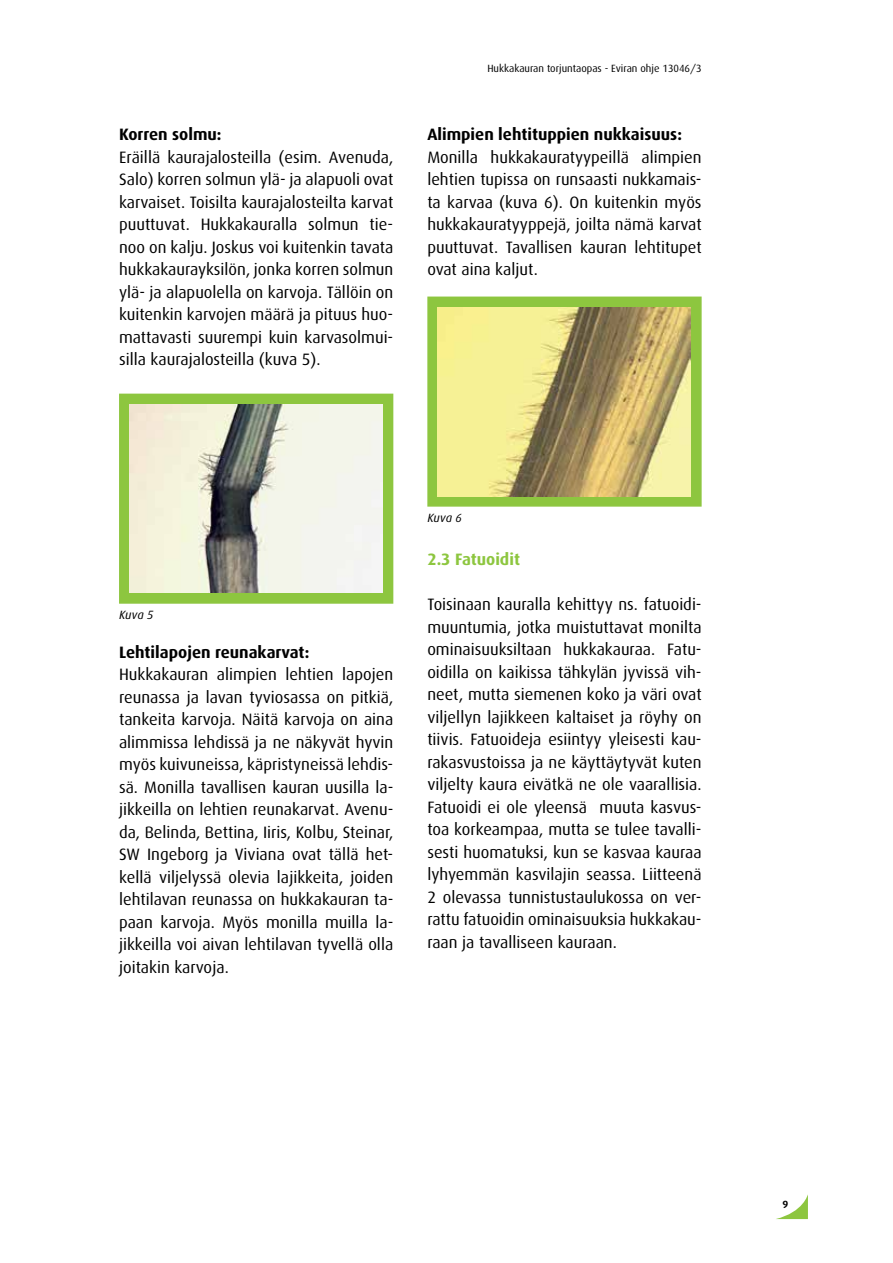
<style>
.page{position:relative;width:893px;height:1263px;background:#fff}
.page>*{position:absolute;margin:0;border:0;box-sizing:border-box;transform-origin:0 0}
.t1{font:16.5px/22.5px "Dax";color:#000;text-align:justify}
.t2{font:700 16.5px "Dax";color:#000}
.t3{font:700 16.5px "Dax";color:#8dc63f}
.t4{font:italic 12px "Dax";letter-spacing:-.01em;color:#000}
.t5{font:10.5px "Dax";color:#000}
.t6{font:700 10.5px "Dax";color:#000}
</style>
<div class="page">
<svg style="left:776px;top:1194px;width:32px;height:25px"></svg>
<div style="left:427px;top:297px;width:275px;height:210px;background:#8dc63f;border:2px solid #8dc63f"></div>
<img style="left:438px;top:307px;width:253px;height:189px">
<div style="left:119px;top:394px;width:274px;height:210px;background:#8dc63f"></div>
<img style="left:130px;top:404px;width:253px;height:189px">
<p class="t2" style="left:119px;top:125px;width:104px">Korren solmu:</p>
<p class="t1" style="left:119px;top:146px;width:276px">Eräillä kaurajalosteilla (esim. Avenuda, Salo) korren solmun ylä- ja alapuoli ovat karvaiset. Toisilta kaurajalosteilta karvat puuttuvat. Hukkakauralla solmun tie&shy;noo on kalju. Joskus voi kuitenkin tavata hukkakaurayksilön, jonka korren solmun ylä- ja alapuolella on karvoja. Tällöin on kuitenkin karvojen määrä ja pituus huo&shy;mattavasti suurempi kuin karvasolmui&shy;silla kaurajalosteilla (kuva 5).</p>
<p class="t5" style="left:487px;top:62px;width:216px">Hukkakauran torjuntaopas - Eviran ohje 13046/3</p>
<p class="t2" style="left:427px;top:125px;width:256px">Alimpien lehtituppien nukkaisuus:</p>
<p class="t1" style="left:427px;top:146px;width:276px">Monilla hukkakauratyypeillä alimpien lehtien tupissa on runsaasti nukkamais&shy;ta karvaa (kuva 6). On kuitenkin myös hukkakauratyyppejä, joilta nämä karvat puuttuvat. Tavallisen kauran lehtitupet ovat aina kaljut.</p>
<p class="t4" style="left:119px;top:608px;width:36px">Kuva 5</p>
<p class="t2" style="left:119px;top:642px;width:192px">Lehtilapojen reunakarvat:</p>
<p class="t1" style="left:119px;top:663px;width:276px">Hukkakauran alimpien lehtien lapojen reunassa ja lavan tyviosassa on pitkiä, tankeita karvoja. Näitä karvoja on aina alimmissa lehdissä ja ne näkyvät hyvin myös kuivuneissa, käpristyneissä lehdis&shy;sä. Monilla tavallisen kauran uusilla la&shy;jikkeilla on lehtien reunakarvat. Avenu&shy;da, Belinda, Bettina, I iris, Kolbu, Steinar, SW I ngeborg ja Viviana ovat tällä het&shy;kellä viljelyssä olevia lajikkeita, joiden lehtilavan reunassa on hukkakauran ta&shy;paan karvoja. Myös monilla muilla la&shy;jikkeilla voi aivan lehtilavan tyvellä olla joitakin karvoja.</p>
<p class="t4" style="left:427px;top:511px;width:36px">Kuva 6</p>
<p class="t3" style="left:427px;top:550px;width:94px">2.3 Fatuoidit</p>
<p class="t1" style="left:427px;top:593px;width:276px">Toisinaan kauralla kehittyy ns. fatuoidi&shy;muuntumia, jotka muistuttavat monilta ominaisuuksiltaan hukkakauraa. Fatu&shy;oidilla on kaikissa tähkylän jyvissä vih&shy;neet, mutta siemenen koko ja väri ovat viljellyn lajikkeen kaltaiset ja röyhy on tiivis. Fatuoideja esiintyy yleisesti kau&shy;rakasvustoissa ja ne käyttäytyvät kuten viljelty kaura eivätkä ne ole vaarallisia.<br>Fatuoidi ei ole yleensä muuta kasvus&shy;toa korkeampaa, mutta se tulee tavalli&shy;sesti huomatuksi, kun se kasvaa kauraa lyhyemmän kasvilajin seassa. Liitteenä 2 olevassa tunnistustaulukossa on ver&shy;rattu fatuoidin ominaisuuksia hukkakau&shy;raan ja tavalliseen kauraan.</p>
<p class="t6" style="left:783px;top:1198px;width:7px">9</p>
</div>
